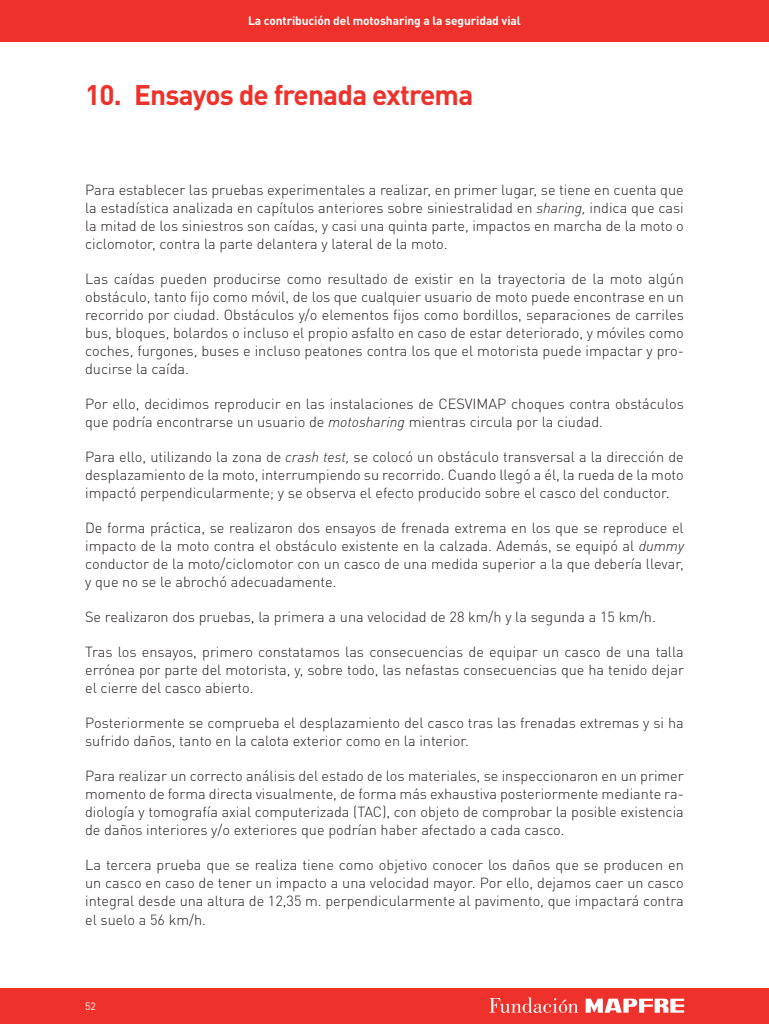
<style>
.page{position:relative;width:769px;height:1024px;background:#fff}
.page>*{position:absolute;margin:0;border:0;box-sizing:border-box;transform-origin:0 0}
.t1{font:700 28px "DIN Pro";letter-spacing:-.03em;color:#ee312a}
.t2{font:300 14.5px/18px "DIN Pro";color:#231f20;text-align:justify}
.t3{font:700 12px "DIN Pro";letter-spacing:-.01em;color:#fff}
.t4{font:10.5px "DIN Pro";color:#fff}
.s1{font-style:italic}
</style>
<div class="page">
<div style="left:0;top:988px;width:768px;height:35px;background:#ee312a"></div>
<svg style="left:585px;top:998px;width:98px;height:14px"></svg>
<svg style="left:489px;top:997px;width:88px;height:15px"></svg>
<div style="left:0;top:0;width:768px;height:41px;background:#ee312a"></div>
<hr style="left:768px;top:0;width:1px;height:41px;background:#ee312a">
<p class="t3" style="left:248px;top:10px;width:274px">La contribución del motosharing a la seguridad vial</p>
<h1 class="t1" style="left:85px;top:72px;width:389px">10. Ensayos de frenada extrema</h1>
<p class="t2" style="left:85px;top:179px;width:600px">Para establecer las pruebas experimentales a realizar, en primer lugar, se tiene en cuenta que la estadística analizada en capítulos anteriores sobre siniestralidad en <span class="s1">sharing,</span> indica que casi la mitad de los siniestros son caídas, y casi una quinta parte, impactos en marcha de la moto o ciclomotor, contra la parte delantera y lateral de la moto.</p>
<p class="t2" style="left:85px;top:268px;width:600px">Las caídas pueden producirse como resultado de existir en la trayectoria de la moto algún obstáculo, tanto fijo como móvil, de los que cualquier usuario de moto puede encontrase en un recorrido por ciudad. Obstáculos y/o elementos fijos como bordillos, separaciones de carriles bus, bloques, bolardos o incluso el propio asfalto en caso de estar deteriorado, y móviles como coches, furgones, buses e incluso peatones contra los que el motorista puede impactar y pro&shy;ducirse la caída.</p>
<p class="t2" style="left:85px;top:393px;width:600px">Por ello, decidimos reproducir en las instalaciones de CESVIMAP choques contra obstáculos que podría encontrarse un usuario de <span class="s1">motosharing</span> mientras circula por la ciudad.</p>
<p class="t2" style="left:85px;top:446px;width:600px">Para ello, utilizando la zona de <span class="s1">crash test,</span> se colocó un obstáculo transversal a la dirección de desplazamiento de la moto, interrumpiendo su recorrido. Cuando llegó a él, la rueda de la moto impactó perpendicularmente; y se observa el efecto producido sobre el casco del conductor.</p>
<p class="t2" style="left:85px;top:517px;width:600px">De forma práctica, se realizaron dos ensayos de frenada extrema en los que se reproduce el impacto de la moto contra el obstáculo existente en la calzada. Además, se equipó al <span class="s1">dummy </span>conductor de la moto/ciclomotor con un casco de una medida superior a la que debería llevar, y que no se le abrochó adecuadamente.</p>
<p class="t2" style="left:85px;top:606px;width:572px">Se realizaron dos pruebas, la primera a una velocidad de 28 km/h y la segunda a 15 km/h.</p>
<p class="t2" style="left:85px;top:641px;width:600px">Tras los ensayos, primero constatamos las consecuencias de equipar un casco de una talla errónea por parte del motorista, y, sobre todo, las nefastas consecuencias que ha tenido dejar el cierre del casco abierto.</p>
<p class="t2" style="left:85px;top:712px;width:600px">Posteriormente se comprueba el desplazamiento del casco tras las frenadas extremas y si ha sufrido daños, tanto en la calota exterior como en la interior.</p>
<p class="t2" style="left:85px;top:765px;width:600px">Para realizar un correcto análisis del estado de los materiales, se inspeccionaron en un primer momento de forma directa visualmente, de forma más exhaustiva posteriormente mediante ra&shy;diología y tomografía axial computerizada (TAC), con objeto de comprobar la posible existencia de daños interiores y/o exteriores que podrían haber afectado a cada casco.</p>
<p class="t2" style="left:85px;top:854px;width:600px">La tercera prueba que se realiza tiene como objetivo conocer los daños que se producen en un casco en caso de tener un impacto a una velocidad mayor. Por ello, dejamos caer un casco integral desde una altura de 12,35 m. perpendicularmente al pavimento, que impactará contra el suelo a 56 km/h.</p>
<p class="t4" style="left:85px;top:997px;width:12px">52</p>
</div>
